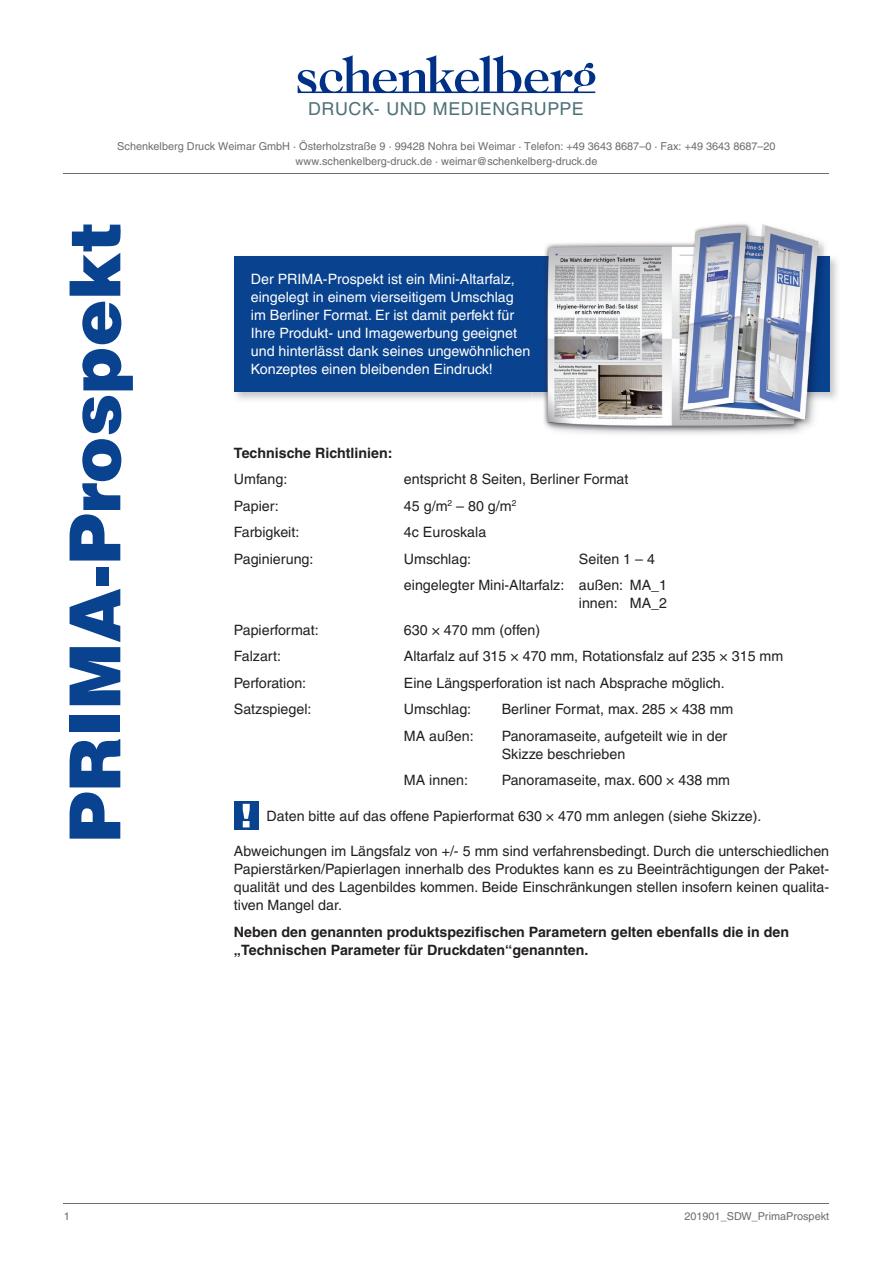
<style>
.page{position:relative;width:893px;height:1263px;background:#fff}
.page>*{position:absolute;margin:0;border:0;box-sizing:border-box;transform-origin:0 0}
.t1{font:900 70.5px "Helvetica LT";color:#09428e}
.t2{font:17.85px "Helvetica LT";letter-spacing:.03em;color:#4f7177}
.t3{font:14.25px/18px "Helvetica LT";color:#231f20}
.t4{font:14.25px/18px "Helvetica LT";color:#fff}
.t5{font:700 14.25px/18px "Helvetica LT";color:#231f20}
.t6{font:10.8px/15px "Helvetica LT";color:#6c6d70;text-align:center}
</style>
<div class="page">
<hr style="left:64px;top:174px;width:765px;height:1px;background:#6c6d70">
<svg style="left:298px;top:55px;width:297px;height:38px"></svg>
<hr style="left:64px;top:1203px;width:765px;height:1px;background:#6c6d70">
<img style="left:234px;top:256px;width:603px;height:144px">
<div style="left:234px;top:256px;width:595px;height:135px;background:#09428e"></div>
<div style="left:234px;top:801px;width:25px;height:29px;background:#09428e"></div>
<svg style="left:243px;top:804px;width:7px;height:23px"></svg>
<svg style="left:824px;top:391px;width:5px;height:9px"></svg>
<img style="left:532px;top:224px;width:292px;height:211px">
<img style="left:532px;top:256px;width:11px;height:135px">
<p class="t2" style="left:308px;top:98px;width:277px">DRUCK- UND MEDIENGRUPPE</p>
<p class="t6" style="left:117px;top:138px;width:660px">Schenkelberg Druck Weimar GmbH · Österholzstraße 9 · 99428 Nohra bei Weimar · Telefon: +49 3643 8687–0 · Fax: +49 3643 8687–20 www.schenkelberg-druck.de · weimar@schenkelberg-druck.de</p>
<h1 class="t1" style="left:49px;top:843px;width:623px;rotate:-90deg">PRIMA-Prospekt</h1>
<p class="t4" style="left:251px;top:270px;width:281px">Der PRIMA-Prospekt ist ein Mini-Altarfalz, eingelegt in einem vierseitigem Umschlag im Berliner Format. Er ist damit perfekt für Ihre Produkt- und Imagewerbung geeignet und hinterlässt dank seines ungewöhnlichen Konzeptes einen bleibenden Eindruck!</p>
<p class="t5" style="left:234px;top:443px;width:160px">Technische Richtlinien:</p>
<p class="t3" style="left:234px;top:470px;width:55px">Umfang:</p>
<p class="t3" style="left:404px;top:470px;width:226px">entspricht 8 Seiten, Berliner Format</p>
<p class="t3" style="left:234px;top:496px;width:47px">Papier:</p>
<p class="t3" style="left:404px;top:496px;width:114px">45 g/m<sup>2</sup> – 80 g/m<sup>2</sup></p>
<p class="t3" style="left:234px;top:523px;width:67px">Farbigkeit:</p>
<p class="t3" style="left:404px;top:523px;width:84px">4c Euroskala</p>
<p class="t3" style="left:234px;top:549px;width:81px">Paginierung:</p>
<p class="t3" style="left:404px;top:549px;width:69px">Umschlag:</p>
<p class="t3" style="left:404px;top:545px;width:265px;line-height:26.5px;text-indent:175px">Seiten 1 – 4 eingelegter Mini-Altarfalz: außen: MA_1</p>
<p class="t3" style="left:579px;top:594px;width:90px">innen: MA_2</p>
<p class="t3" style="left:234px;top:620px;width:86px">Papierformat:</p>
<p class="t3" style="left:404px;top:620px;width:138px">630 × 470 mm (offen)</p>
<p class="t3" style="left:234px;top:647px;width:49px">Falzart:</p>
<p class="t3" style="left:404px;top:647px;width:381px">Altarfalz auf 315 × 470 mm, Rotationsfalz auf 235 × 315 mm</p>
<p class="t3" style="left:234px;top:673px;width:74px">Perforation:</p>
<p class="t3" style="left:404px;top:673px;width:322px">Eine Längsperforation ist nach Absprache möglich.</p>
<p class="t3" style="left:234px;top:700px;width:79px">Satzspiegel:</p>
<p class="t3" style="left:404px;top:700px;width:69px">Umschlag:</p>
<p class="t3" style="left:502px;top:700px;width:233px">Berliner Format, max. 285 × 438 mm</p>
<p class="t3" style="left:404px;top:726px;width:71px">MA außen:</p>
<p class="t3" style="left:502px;top:726px;width:227px">Panoramaseite, aufgeteilt wie in der<br>Skizze beschrieben</p>
<p class="t3" style="left:404px;top:771px;width:66px">MA innen:</p>
<p class="t3" style="left:502px;top:771px;width:230px">Panoramaseite, max. 600 × 438 mm</p>
<p class="t3" style="left:267px;top:806px;width:496px">Daten bitte auf das offene Papierformat 630 × 470 mm anlegen (siehe Skizze).</p>
<p class="t3" style="left:234px;top:842px;width:597px;text-align:justify">Abweichungen im Längsfalz von +/- 5 mm sind verfahrensbedingt. Durch die unterschiedlichen Papierstärken/Papierlagen innerhalb des Produktes kann es zu Beeinträchtigungen der Paket&shy;qualität und des Lagenbildes kommen. Beide Einschränkungen stellen insofern keinen qualita&shy;tiven Mangel dar.</p>
<p class="t5" style="left:234px;top:922px;width:557px">Neben den genannten produktspezifischen Parametern gelten ebenfalls die in den „Technischen Parameter für Druckdaten“genannten.</p>
<p class="t6" style="left:64px;top:1209px;width:8px">1</p>
<p class="t6" style="left:684px;top:1209px;width:146px">201901_SDW_PrimaProspekt</p>
</div>
